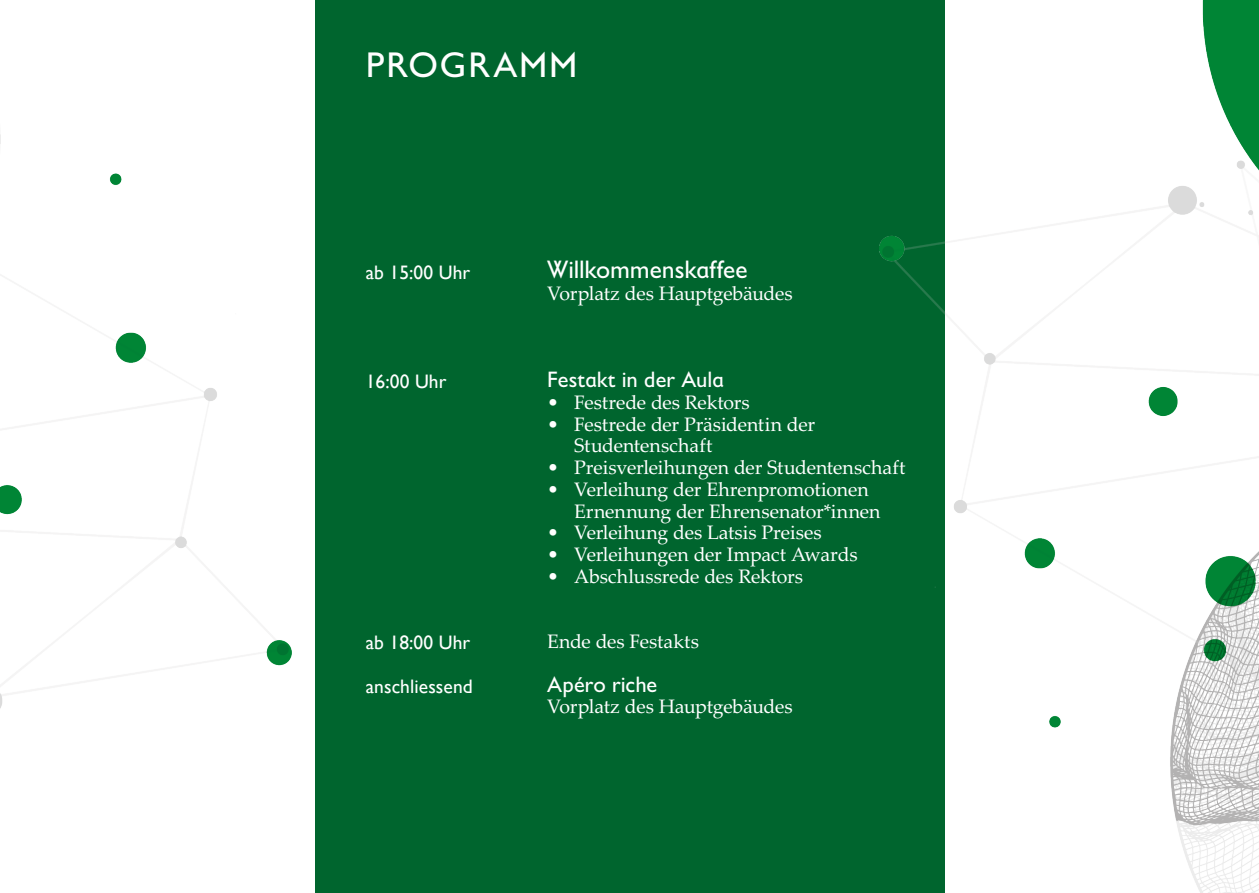
<style>
.page{position:relative;width:1259px;height:893px;background:#fff}
.page>*{position:absolute;margin:0;border:0;box-sizing:border-box;transform-origin:0 0}
.t1{font:500 36px "Gill Sans Nova";letter-spacing:.045em;color:#fff}
.t2{font:500 25.5px "Gill Sans Nova";letter-spacing:-.005em;color:#fff}
.t3{font:500 22.5px "Gill Sans Nova";color:#fff}
.t4{font:19.5px/21.8px "Palatino Linotype";letter-spacing:-.01em;color:#fff}
.t5{font:19.5px "Gill Sans";letter-spacing:.005em;color:#fff}
</style>
<div class="page">
<div style="left:315px;top:0;width:629px;height:893px;background:#00652e"></div>
<img style="left:879px;top:0;width:380px;height:893px">
<img style="left:0;top:134px;width:292px;height:574px">
<h1 class="t1" style="left:366px;top:43px;width:213px">PROGRAMM</h1>
<p class="t5" style="left:366px;top:261px;width:106px">ab 15:00 Uhr</p>
<h2 class="t2" style="left:547px;top:254px;width:202px">Willkommenskaffee</h2>
<p class="t4" style="left:547px;top:282px;width:247px">Vorplatz des Hauptgebäudes</p>
<p class="t5" style="left:366px;top:370px;width:82px">16:00 Uhr</p>
<p class="t3" style="left:547px;top:366px;width:178px">Festakt in der Aula</p>
<p class="t4" style="left:547px;top:391px;width:204px">• Festrede des Rektors</p>
<p class="t4" style="left:574px;top:412px;width:242px;text-indent:-27px">• Festrede der Präsidentin der<br>Studentenschaft</p>
<p class="t4" style="left:547px;top:456px;width:360px">• Preisverleihungen der Studentenschaft</p>
<p class="t4" style="left:574px;top:478px;width:308px;text-indent:-27px">• Verleihung der Ehrenpromotionen<br>Ernennung der Ehrensenator*innen</p>
<p class="t4" style="left:547px;top:521px;width:276px">• Verleihung des Latsis Preises</p>
<p class="t4" style="left:547px;top:543px;width:312px">• Verleihungen der Impact Awards</p>
<p class="t4" style="left:547px;top:565px;width:257px">• Abschlussrede des Rektors</p>
<p class="t5" style="left:366px;top:631px;width:106px">ab 18:00 Uhr</p>
<p class="t5" style="left:366px;top:674px;width:108px">anschliessend</p>
<p class="t4" style="left:547px;top:630px;width:153px">Ende des Festakts</p>
<p class="t3" style="left:547px;top:670px;width:112px">Apéro riche</p>
<p class="t4" style="left:547px;top:695px;width:247px">Vorplatz des Hauptgebäudes</p>
</div>
